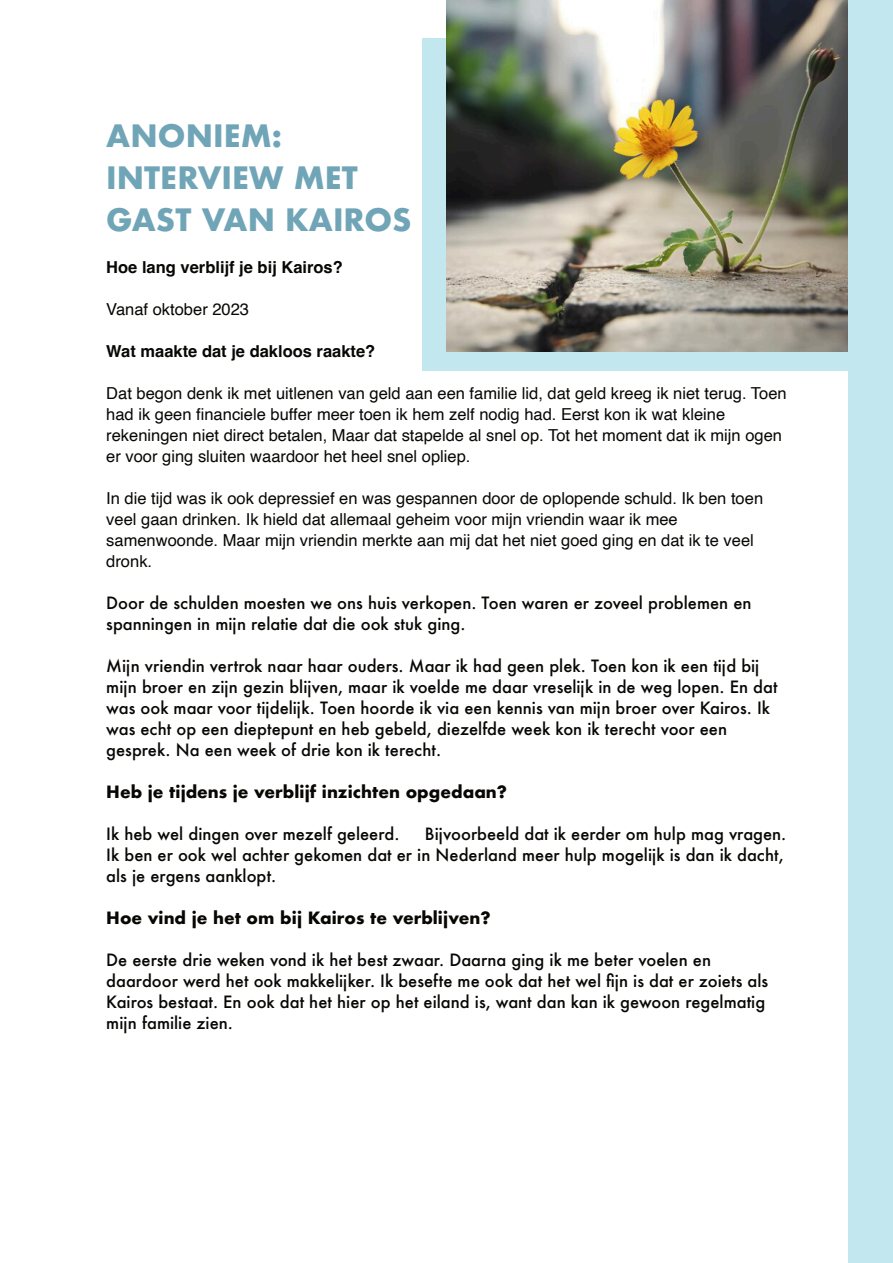
<style>
.page{position:relative;width:893px;height:1263px;background:#fff}
.page>*{position:absolute;margin:0;border:0;box-sizing:border-box;transform-origin:0 0}
.t1{font:700 30px/42px "Futura";color:#70a5b7}
.t2{font:500 16.5px/21px "Futura";color:#080704}
.t3{font:16.5px/21px "Helvetica";color:#080704}
.t4{font:700 16.5px "Futura";color:#080704}
.t5{font:700 16.5px "Helvetica";color:#080704}
</style>
<div class="page">
<div style="left:422px;top:39px;width:471px;height:332px;background:#c3e7ef"></div>
<img style="left:446px;top:0;width:403px;height:351px">
<div style="left:849px;top:0;width:44px;height:1263px;background:#c3e7ef"></div>
<h1 class="t1" style="left:106px;top:115px;width:307px">ANONIEM:<br>INTERVIEW MET<br>GAST VAN KAIROS</h1>
<p class="t5" style="left:106px;top:257px;width:238px">Hoe lang verblĳf je bĳ Kairos?</p>
<p class="t3" style="left:106px;top:299px;width:144px">Vanaf oktober 2023</p>
<p class="t5" style="left:106px;top:341px;width:271px">Wat maakte dat je dakloos raakte?</p>
<p class="t3" style="left:106px;top:383px;width:682px">Dat begon denk ik met uitlenen van geld aan een familie lid, dat geld kreeg ik niet terug. Toen had ik geen financiele buffer meer toen ik hem zelf nodig had. Eerst kon ik wat kleine rekeningen niet direct betalen, Maar dat stapelde al snel op. Tot het moment dat ik mĳn ogen er voor ging sluiten waardoor het heel snel opliep.</p>
<p class="t3" style="left:106px;top:488px;width:658px">In die tĳd was ik ook depressief en was gespannen door de oplopende schuld. Ik ben toen veel gaan drinken. Ik hield dat allemaal geheim voor mĳn vriendin waar ik mee samenwoonde. Maar mĳn vriendin merkte aan mĳ dat het niet goed ging en dat ik te veel dronk.</p>
<p class="t2" style="left:106px;top:592px;width:647px">Door de schulden moesten we ons huis verkopen. Toen waren er zoveel problemen en spanningen in mĳn relatie dat die ook stuk ging.</p>
<p class="t2" style="left:106px;top:655px;width:673px">Mĳn vriendin vertrok naar haar ouders. Maar ik had geen plek. Toen kon ik een tĳd bĳ mĳn broer en zĳn gezin blĳven, maar ik voelde me daar vreselĳk in de weg lopen. En dat was ook maar voor tĳdelĳk. Toen hoorde ik via een kennis van mĳn broer over Kairos. Ik was echt op een dieptepunt en heb gebeld, diezelfde week kon ik terecht voor een gesprek. Na een week of drie kon ik terecht.</p>
<p class="t4" style="left:106px;top:780px;width:402px">Heb je tĳdens je verblĳf inzichten opgedaan?</p>
<p class="t2" style="left:106px;top:823px;width:295px">Ik heb wel dingen over mezelf geleerd.</p>
<p class="t2" style="left:106px;top:823px;width:682px;text-indent:319px">Bĳvoorbeeld dat ik eerder om hulp mag vragen.<br>Ik ben er ook wel achter gekomen dat er in Nederland meer hulp mogelĳk is dan ik dacht, als je ergens aanklopt.</p>
<p class="t4" style="left:106px;top:906px;width:386px">Hoe vind je het om bĳ Kairos te verblĳven?</p>
<p class="t2" style="left:106px;top:949px;width:663px">De eerste drie weken vond ik het best zwaar. Daarna ging ik me beter voelen en daardoor werd het ook makkelĳker. Ik besefte me ook dat het wel fijn is dat er zoiets als Kairos bestaat. En ook dat het hier op het eiland is, want dan kan ik gewoon regelmatig mĳn familie zien.</p>
</div>
